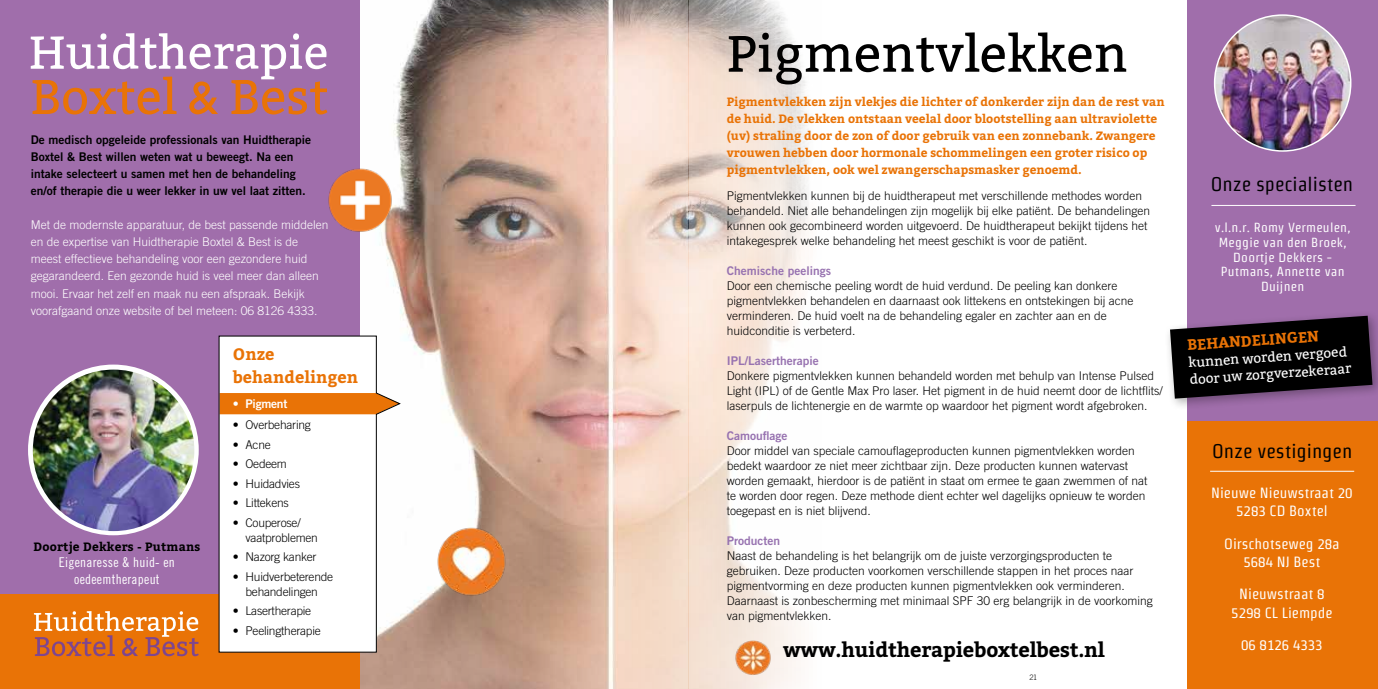
<style>
.page{position:relative;width:1378px;height:689px;background:#fff}
.page>*{position:absolute;margin:0;border:0;box-sizing:border-box;transform-origin:0 0}
.t1{font:51px "Bitter";color:#000}
.t2{font:700 20.25px "Bitter";letter-spacing:-.01em;color:#000}
.t3{font:19.8px "Strait";color:#000}
.t4{font:700 16.5px/22.5px "Bitter";color:#e97306}
.t5{font:700 15px "Bitter";color:#e97306}
.t6{font:14.85px/18.8px "Strait";color:#fff;text-align:center}
.t7{font:13.5px/17px "Bitter";color:#fff}
.t8{font:13.5px/16.5px "Trade Gothic LT Std Cn 18";letter-spacing:.02em;color:#fff;text-align:center}
.t9{font:13.2px/14.9px "Strait";letter-spacing:.02em;color:#fff;text-align:center}
.t10{font:300 12px/15px "Trade Gothic LT Std";color:#000}
.t11{font:700 12px/17px "Bitter";color:#e97306}
.t12{font:300 12px/17px "Trade Gothic LT Std";color:#fff}
.t13{font:12px/17px "Trade Gothic LT Std Bd 2";color:#000}
.t14{font:300 12px/15px "Trade Gothic LT Std";letter-spacing:-.02em;color:#000}
.t15{font:12px "Trade Gothic LT Std Bd 2";color:#9772b0}
.t16{font:700 12px "Bitter";letter-spacing:.02em;color:#000}
.t17{font:12px "Trade Gothic LT Std Bd 2";letter-spacing:-.02em;color:#fff}
.t18{font:300 7.5px "Trade Gothic LT Std";color:#000}
</style>
<div class="page">
<img style="left:360px;top:0;width:449px;height:689px">
<div style="left:0;top:0;width:360px;height:689px;background:#a06eab"></div>
<div style="left:0;top:594px;width:360px;height:95px;background:#e97306"></div>
<svg style="left:28px;top:364px;width:171px;height:171px;background:#f1eef1"></svg>
<img style="left:33px;top:370px;width:161px;height:161px;border-radius:81px">
<svg style="left:31px;top:33px;width:296px;height:81px"></svg>
<svg style="left:34px;top:611px;width:165px;height:45px"></svg>
<img style="left:328px;top:164px;width:68px;height:71px">
<img style="left:433px;top:523px;width:76px;height:77px">
<svg style="left:218px;top:335px;width:183px;height:318px"></svg>
<div style="left:1187px;top:0;width:191px;height:689px;background:#a06eab"></div>
<hr style="left:1211px;top:205px;width:144px;height:1px;background:#fff">
<div style="left:1187px;top:422px;width:191px;height:267px;background:#e97306"></div>
<img style="left:734px;top:638px;width:38px;height:38px">
<img style="left:1214px;top:15px;width:136px;height:136px;border-radius:68px">
<hr style="left:1210px;top:471px;width:144px;height:1px;background:#fff">
<div style="left:1164px;top:310px;width:214px;height:100px;background:#000;opacity:.3"></div>
<svg style="left:1170px;top:316px;width:202px;height:83px;background:#1d161e"></svg>
<p class="t13" style="left:31px;top:131px;width:282px">De medisch opgeleide professionals van Huidtherapie Boxtel &amp; Best willen weten wat u beweegt. Na een intake selecteert u samen met hen de behandeling en/of therapie die u weer lekker in uw vel laat zitten.</p>
<p class="t12" style="left:31px;top:217px;width:299px">Met de modernste apparatuur, de best passende middelen en de expertise van Huidtherapie Boxtel &amp; Best is de meest effectieve behandeling voor een gezondere huid gegarandeerd. Een gezonde huid is veel meer dan alleen mooi. Ervaar het zelf en maak nu een afspraak. Bekijk voorafgaand onze website of bel meteen: 06 8126 4333.</p>
<p class="t16" style="left:33px;top:537px;width:169px">Doortje Dekkers - Putmans</p>
<p class="t8" style="left:59px;top:554px;width:117px">Eigenaresse &amp; huid- en oedeemtherapeut</p>
<h3 class="t4" style="left:233px;top:342px;width:127px">Onze behandelingen</h3>
<p class="t17" style="left:233px;top:396px;width:56px">• Pigment</p>
<p class="t14" style="left:233px;top:417px;width:80px">• Overbeharing</p>
<p class="t10" style="left:233px;top:437px;width:40px">• Acne</p>
<p class="t10" style="left:233px;top:456px;width:56px">• Oedeem</p>
<p class="t14" style="left:233px;top:476px;width:69px">• Huidadvies</p>
<p class="t14" style="left:233px;top:495px;width:58px">• Littekens</p>
<p class="t14" style="left:245px;top:515px;width:74px;text-indent:-13px">• Couperose/ vaatproblemen</p>
<p class="t14" style="left:233px;top:549px;width:85px">• Nazorg kanker</p>
<p class="t14" style="left:233px;top:569px;width:102px;text-align:center">• Huidverbeterende behandelingen</p>
<p class="t14" style="left:233px;top:603px;width:80px">• Lasertherapie</p>
<p class="t14" style="left:233px;top:623px;width:90px">• Peelingtherapie</p>
<h1 class="t1" style="left:727px;top:17px;width:402px">Pigmentvlekken</h1>
<p class="t11" style="left:727px;top:93px;width:439px">Pigmentvlekken zijn vlekjes die lichter of donkerder zijn dan de rest van de huid. De vlekken ontstaan veelal door blootstelling aan ultraviolette (uv) straling door de zon of door gebruik van een zonnebank. Zwangere vrouwen hebben door hormonale schommelingen een groter risico op pigmentvlekken, ook wel zwangerschapsmasker genoemd.</p>
<p class="t10" style="left:727px;top:188px;width:425px">Pigmentvlekken kunnen bij de huidtherapeut met verschillende methodes worden behandeld. Niet alle behandelingen zijn mogelijk bij elke patiënt. De behandelingen kunnen ook gecombineerd worden uitgevoerd. De huidtherapeut bekijkt tijdens het intakegesprek welke behandeling het meest geschikt is voor de patiënt.</p>
<p class="t15" style="left:727px;top:263px;width:106px">Chemische peelings</p>
<p class="t10" style="left:727px;top:278px;width:408px">Door een chemische peeling wordt de huid verdund. De peeling kan donkere pigmentvlekken behandelen en daarnaast ook littekens en ontstekingen bij acne verminderen. De huid voelt na de behandeling egaler en zachter aan en de huidconditie is verbeterd.</p>
<p class="t15" style="left:727px;top:353px;width:94px">I PL/Lasertherapie</p>
<p class="t10" style="left:727px;top:368px;width:437px">Donkere pigmentvlekken kunnen behandeld worden met behulp van Intense Pulsed<br>Light (IPL) of de Gentle Max Pro laser. Het pigment in de huid neemt door de lichtflits/ laserpuls de lichtenergie en de warmte op waardoor het pigment wordt afgebroken.</p>
<p class="t15" style="left:727px;top:428px;width:62px">Camouflage</p>
<p class="t10" style="left:727px;top:443px;width:422px">Door middel van speciale camouflageproducten kunnen pigmentvlekken worden bedekt waardoor ze niet meer zichtbaar zijn. Deze producten kunnen watervast worden gemaakt, hierdoor is de patiënt in staat om ermee te gaan zwemmen of nat te worden door regen. Deze methode dient echter wel dagelijks opnieuw te worden toegepast en is niet blijvend.</p>
<p class="t15" style="left:727px;top:533px;width:55px">Producten</p>
<p class="t10" style="left:727px;top:548px;width:428px">Naast de behandeling is het belangrijk om de juiste verzorgingsproducten te gebruiken. Deze producten voorkomen verschillende stappen in het proces naar pigmentvorming en deze producten kunnen pigmentvlekken ook verminderen.<br>Daarnaast is zonbescherming met minimaal SPF 30 erg belangrijk in de voorkoming van pigmentvlekken.</p>
<h2 class="t2" style="left:783px;top:634px;width:323px">www.huidtherapieboxtelbest.nl</h2>
<p class="t18" style="left:1029px;top:672px;width:9px">21</p>
<h3 class="t3" style="left:1210px;top:174px;width:144px">Onze specialisten</h3>
<p class="t9" style="left:1214px;top:220px;width:137px">v.l.n.r. Romy Vermeulen,<br>Meggie van den Broek,<br>Doortje Dekkers -<br>Putmans, Annette van<br>Duijnen</p>
<p class="t5" style="left:1186px;top:333px;width:134px;rotate:-4deg">BEHANDELINGEN</p>
<p class="t7" style="left:1188px;top:354px;width:163px;rotate:-4deg">kunnen worden vergoed door uw zorgverzekeraar</p>
<h3 class="t3" style="left:1212px;top:440px;width:142px">Onze vestigingen</h3>
<p class="t6" style="left:1211px;top:483px;width:143px">Nieuwe Nieuwstraat 20<br>5283 CD Boxtel</p>
<p class="t6" style="left:1224px;top:534px;width:117px">Oirschotseweg 28a<br>5684 NJ Best</p>
<p class="t6" style="left:1231px;top:585px;width:103px">Nieuwstraat 8<br>5298 CL Liempde</p>
<p class="t6" style="left:1241px;top:636px;width:83px">06 8126 4333</p>
</div>
